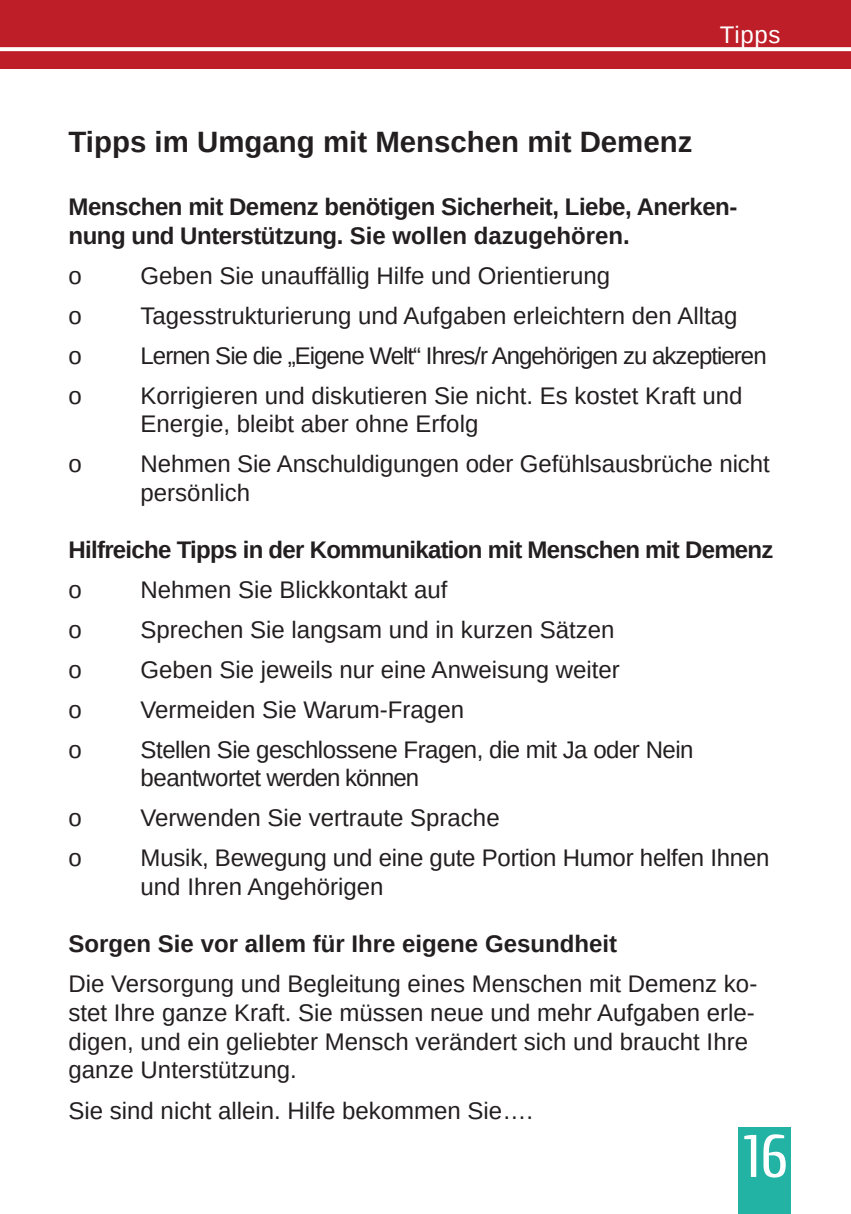
<style>
.page{position:relative;width:851px;height:1214px;background:#fff}
.page>*{position:absolute;margin:0;border:0;box-sizing:border-box;transform-origin:0 0}
.t1{font:60px "Cuprum";color:#fff}
.t2{font:700 29.4px "Arimo";color:#231f20}
.t3{font:24px/28.8px "Arimo";color:#231f20}
.t4{font:700 24px/28.8px "Arimo";letter-spacing:-.02em;color:#231f20}
.t5{font:24px/28.8px "Arimo";letter-spacing:-.02em;color:#231f20}
.t6{font:24px "Arimo";letter-spacing:-.04em;color:#231f20}
.t7{font:700 24px "Arimo";color:#231f20}
.t8{font:24px "Arimo";letter-spacing:.03em;color:#fff}
</style>
<div class="page">
<div style="left:0;top:0;width:850px;height:68px;background:#be1e27"></div>
<svg style="left:0;top:47px;width:850px;height:4px;background:#fcf6f6"></svg>
<div style="left:737px;top:1127px;width:53px;height:86px;background:#22b3a5"></div>
<p class="t8" style="left:719px;top:19px;width:62px">Tipps</p>
<p class="t2" style="left:69px;top:121px;width:625px">Tipps im Umgang mit Menschen mit Demenz</p>
<p class="t4" style="left:69px;top:192px;width:670px">Menschen mit Demenz benötigen Sicherheit, Liebe, Anerken&shy;nung und Unterstützung. Sie wollen dazugehören.</p>
<p class="t3" style="left:69px;top:261px;width:15px">o</p>
<p class="t3" style="left:141px;top:261px;width:471px">Geben Sie unauffällig Hilfe und Orientierung</p>
<p class="t3" style="left:69px;top:301px;width:15px">o</p>
<p class="t3" style="left:141px;top:301px;width:598px">Tagesstrukturierung und Aufgaben erleichtern den Alltag</p>
<p class="t3" style="left:69px;top:341px;width:15px">o</p>
<p class="t6" style="left:141px;top:340px;width:627px">Lernen Sie die „Eigene Welt“ Ihres/r Angehörigen zu akzeptieren</p>
<p class="t3" style="left:69px;top:381px;width:15px">o</p>
<p class="t3" style="left:141px;top:381px;width:603px">Korrigieren und diskutieren Sie nicht. Es kostet Kraft und<br>Energie, bleibt aber ohne Erfolg</p>
<p class="t3" style="left:69px;top:449px;width:15px">o</p>
<p class="t3" style="left:141px;top:449px;width:630px">Nehmen Sie Anschuldigungen oder Gefühlsausbrüche nicht persönlich</p>
<p class="t4" style="left:69px;top:535px;width:706px">Hilfreiche Tipps in der Kommunikation mit Menschen mit Demenz</p>
<p class="t3" style="left:69px;top:575px;width:15px">o</p>
<p class="t3" style="left:141px;top:575px;width:308px">Nehmen Sie Blickkontakt auf</p>
<p class="t3" style="left:69px;top:615px;width:15px">o</p>
<p class="t3" style="left:141px;top:615px;width:475px">Sprechen Sie langsam und in kurzen Sätzen</p>
<p class="t3" style="left:69px;top:655px;width:15px">o</p>
<p class="t3" style="left:141px;top:655px;width:480px">Geben Sie jeweils nur eine Anweisung weiter</p>
<p class="t3" style="left:69px;top:695px;width:15px">o</p>
<p class="t3" style="left:141px;top:695px;width:325px">Vermeiden Sie Warum-Fragen</p>
<p class="t3" style="left:69px;top:735px;width:15px">o</p>
<p class="t5" style="left:141px;top:735px;width:554px">Stellen Sie geschlossene Fragen, die mit Ja oder Nein beantwortet werden können</p>
<p class="t3" style="left:69px;top:803px;width:15px">o</p>
<p class="t3" style="left:141px;top:803px;width:360px">Verwenden Sie vertraute Sprache</p>
<p class="t3" style="left:69px;top:843px;width:15px">o</p>
<p class="t3" style="left:141px;top:843px;width:630px">Musik, Bewegung und eine gute Portion Humor helfen Ihnen und Ihren Angehörigen</p>
<p class="t7" style="left:69px;top:926px;width:550px">Sorgen Sie vor allem für Ihre eigene Gesundheit</p>
<p class="t3" style="left:69px;top:969px;width:690px">Die Versorgung und Begleitung eines Menschen mit Demenz ko&shy;stet Ihre ganze Kraft. Sie müssen neue und mehr Aufgaben erle&shy;digen, und ein geliebter Mensch verändert sich und braucht Ihre ganze Unterstützung.</p>
<p class="t3" style="left:69px;top:1095px;width:466px">Sie sind nicht allein. Hilfe bekommen Sie….</p>
<p class="t1" style="left:743px;top:1123px;width:46px">16</p>
</div>
